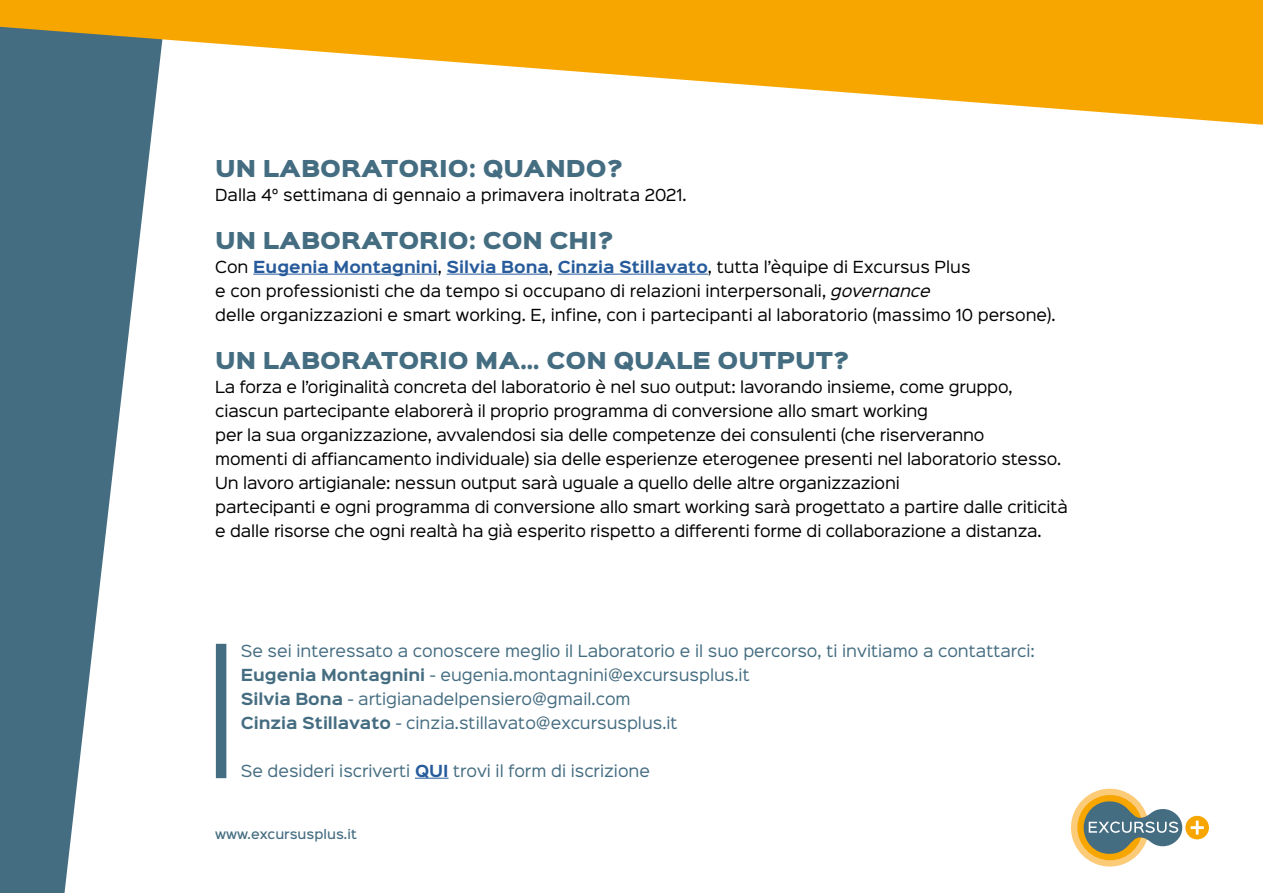
<style>
.page{position:relative;width:1263px;height:893px;background:#fff}
.page>*{position:absolute;margin:0;border:0;box-sizing:border-box;transform-origin:0 0}
.t1{font:21px "Sinkin Sans 900 X Black";color:#456d81}
.t2{font:15px/24px "Sinkin Sans 400";letter-spacing:-.01em;color:#000}
.t3{font:15px/24px "Sinkin Sans 400";color:#456d81}
.t4{font:700 15px "Sinkin Sans 700";color:#275b9b}
.t5{font:500 12px "Sinkin Sans 500";color:#456d81}
.s1{font-family:"Sinkin Sans 400";font-weight:400;color:#000}
.s2{font-style:italic}
.s3{font-family:"Sinkin Sans 700";font-weight:700}
.s4{font-family:"Sinkin Sans 700";font-weight:700;color:#275b9b}
</style>
<div class="page">
<svg style="left:0;top:125px;width:153px;height:768px;fill:#456d81"></svg>
<svg style="left:0;top:0;width:1263px;height:125px;fill:#f7a600"></svg>
<hr style="left:253px;top:274px;width:185px;height:1px;background:#275b9b">
<hr style="left:447px;top:274px;width:102px;height:1px;background:#275b9b">
<hr style="left:558px;top:274px;width:150px;height:1px;background:#275b9b">
<hr style="left:415px;top:778px;width:34px;height:1px;background:#275b9b">
<div style="left:216px;top:644px;width:10px;height:134px;background:#456d81"></div>
<div style="left:1071px;top:789px;width:78px;height:77px;background:#fccb78;border-radius:50%"></div>
<div style="left:1077px;top:795px;width:65px;height:65px;background:#f7a600;border-radius:50%"></div>
<svg style="left:1084px;top:801px;width:98px;height:53px"></svg>
<div style="left:1185px;top:816px;width:24px;height:23px;background:#f7a600;border-radius:50%"></div>
<svg style="left:1190px;top:821px;width:14px;height:14px"></svg>
<h1 class="t1" style="left:215px;top:157px;width:409px">UN LABORATORIO: QUANDO?</h1>
<p class="t2" style="left:215px;top:181px;width:473px">Dalla 4° settimana di gennaio a primavera inoltrata 2021.</p>
<h1 class="t1" style="left:215px;top:229px;width:400px">UN LABORATORIO: CON CHI?</h1>
<p class="t4" style="left:215px;top:259px;width:757px"><span class="s1">Con</span> Eugenia Montagnini<span class="s1">,</span> Silvia Bona<span class="s1">,</span> Cinzia Stillavato<span class="s1">, tutta l’èquipe di Excursus Plus</span></p>
<p class="t2" style="left:215px;top:277px;width:842px">e con professionisti che da tempo si occupano di relazioni interpersonali, <span class="s2">GOVERNANCE<br></span>delle organizzazioni e smart working. E, infine, con i partecipanti al laboratorio (massimo 10 persone).</p>
<h1 class="t1" style="left:215px;top:349px;width:635px">UN LABORATORIO MA… CON QUALE OUTPUT?</h1>
<p class="t2" style="left:215px;top:373px;width:854px">La forza e l’originalità concreta del laboratorio è nel suo output: lavorando insieme, come gruppo, ciascun partecipante elaborerà il proprio programma di conversione allo smart working<br>per la sua organizzazione, avvalendosi sia delle competenze dei consulenti (che riserveranno<br>momenti di affiancamento individuale) sia delle esperienze eterogenee presenti nel laboratorio stesso.<br>Un lavoro artigianale: nessun output sarà uguale a quello delle altre organizzazioni<br>partecipanti e ogni programma di conversione allo smart working sarà progettato a partire dalle criticità e dalle risorse che ogni realtà ha già esperito rispetto a differenti forme di collaborazione a distanza.</p>
<p class="t3" style="left:241px;top:637px;width:796px">Se sei interessato a conoscere meglio il Laboratorio e il suo percorso, ti invitiamo a contattarci:<br><span class="s3">Eugenia Montagnini</span> - eugenia.montagnini@excursusplus.it<br><span class="s3">Silvia Bona</span> - artigianadelpensiero@gmail.com<br><span class="s3">Cinzia Stillavato</span> - cinzia.stillavato@excursusplus.it</p>
<p class="t3" style="left:241px;top:757px;width:411px">Se desideri iscriverti <span class="s4">QUI</span> trovi il form di iscrizione</p>
<p class="t5" style="left:215px;top:824px;width:143px">www.excursusplus.it</p>
</div>
